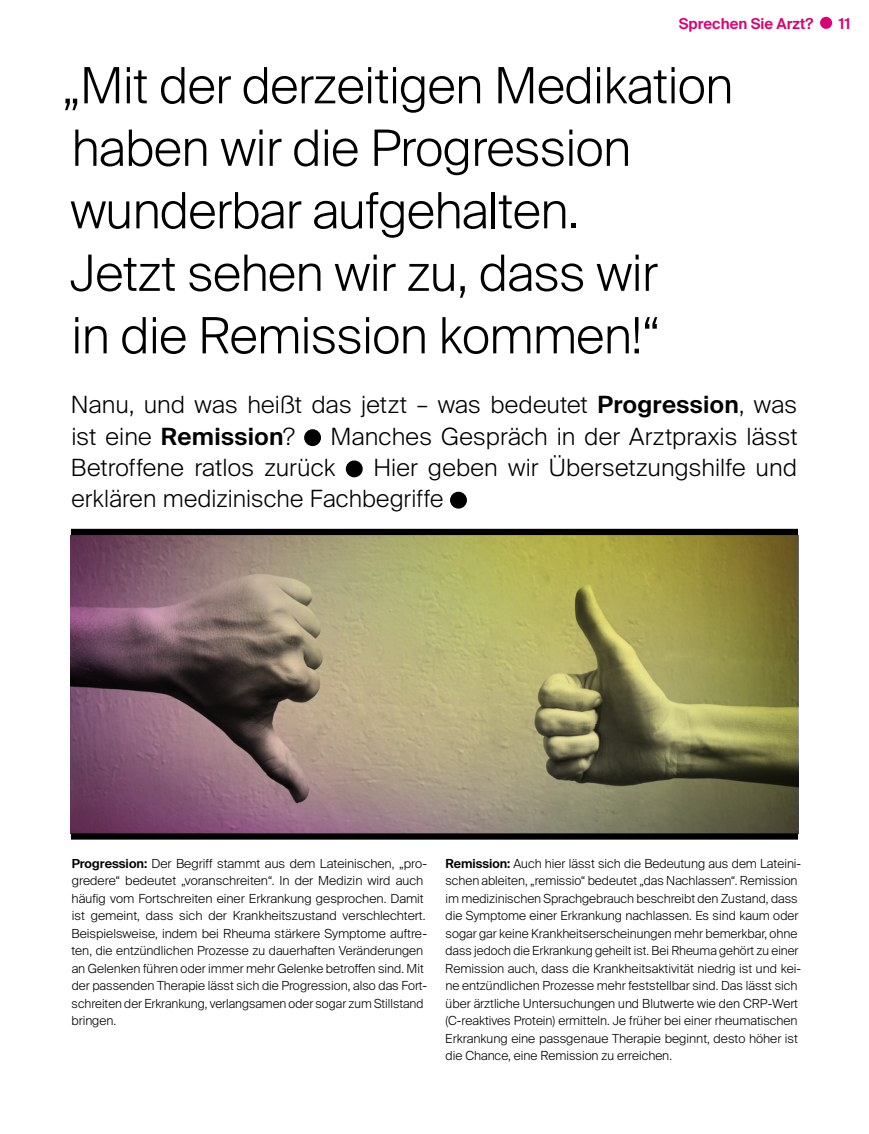
<style>
.page{position:relative;width:869px;height:1134px;background:#fff}
.page>*{position:absolute;margin:0;border:0;box-sizing:border-box;transform-origin:0 0}
.t1{font:300 50px/62.5px "Suisse Intl";letter-spacing:-.01em;color:#000}
.Teaser{font:300 23.75px/31.2px "Suisse Intl";letter-spacing:.01em;color:#000}
.t2{font:600 15px "Suisse Intl";color:#dd0074}
.fliesstext_neu{font:300 12.5px/17.5px "Suisse Intl";color:#000}
.s1{font-weight:600}
</style>
<div class="page">
<div style="left:304px;top:429px;width:17px;height:17px;background:#000;border-radius:50%"></div>
<div style="left:345px;top:460px;width:17px;height:17px;background:#000;border-radius:50%"></div>
<div style="left:450px;top:492px;width:16px;height:17px;background:#000;border-radius:50%"></div>
<div style="left:819px;top:17px;width:12px;height:12px;background:#dd0074;border-radius:50%"></div>
<div style="left:71px;top:833px;width:726px;height:7px;background:#000"></div>
<div style="left:71px;top:529px;width:726px;height:6px;background:#000"></div>
<img style="left:71px;top:535px;width:726px;height:298px">
<p class="t2" style="left:678px;top:15px;width:136px">Sprechen Sie Arzt?</p>
<p class="t2" style="left:838px;top:15px;width:13px">11</p>
<p class="t1" style="left:62px;top:55px;width:672px">„Mit der derzeitigen Medikation haben wir die Progression wunderbar aufgehalten.<br>Jetzt sehen wir zu, dass wir<br>in die Remission kommen!“</p>
<p class="Teaser" style="left:71px;top:389px;width:727px">Nanu, und was heißt das jetzt – was bedeutet <span class="s1">Progression</span>, was ist eine <span class="s1">Remission</span>?</p>
<p class="Teaser" style="left:71px;top:421px;width:728px;text-indent:259px">Manches Gespräch in der Arztpraxis lässt<br>Betroffene ratlos zurück</p>
<p class="Teaser" style="left:71px;top:452px;width:726px;text-indent:302px">Hier geben wir Übersetzungshilfe und erklären medizinische Fachbegriffe</p>
<p class="fliesstext_neu" style="left:71px;top:854px;width:357px"><span class="s1">Progression:</span> Der Begriff stammt aus dem Lateinischen, „pro&shy;gredere“ bedeutet „voranschreiten“. In der Medizin wird auch häufig vom Fortschreiten einer Erkrankung gesprochen. Damit ist gemeint, dass sich der Krankheitszustand verschlechtert.<br>Beispielsweise, indem bei Rheuma stärkere Symptome auftre&shy;ten, die entzündlichen Prozesse zu dauerhaften Veränderungen an Gelenken führen oder immer mehr Gelenke betroffen sind. Mit der passenden Therapie lässt sich die Progression, also das Fort&shy;schreiten der Erkrankung, verlangsamen oder sogar zum Stillstand bringen.</p>
<p class="fliesstext_neu" style="left:445px;top:854px;width:357px"><span class="s1">Remission:</span> Auch hier lässt sich die Bedeutung aus dem Lateini&shy;schen ableiten, „remissio“ bedeutet „das Nachlassen“. Remission im medizinischen Sprachgebrauch beschreibt den Zustand, dass die Symptome einer Erkrankung nachlassen. Es sind kaum oder sogar gar keine Krankheitserscheinungen mehr bemerkbar, ohne dass jedoch die Erkrankung geheilt ist. Bei Rheuma gehört zu einer Remission auch, dass die Krankheitsaktivität niedrig ist und kei&shy;ne entzündlichen Prozesse mehr feststellbar sind. Das lässt sich über ärztliche Untersuchungen und Blutwerte wie den CRP-Wert (C-reaktives Protein) ermitteln. Je früher bei einer rheumatischen Erkrankung eine passgenaue Therapie beginnt, desto höher ist die Chance, eine Remission zu erreichen.</p>
</div>
